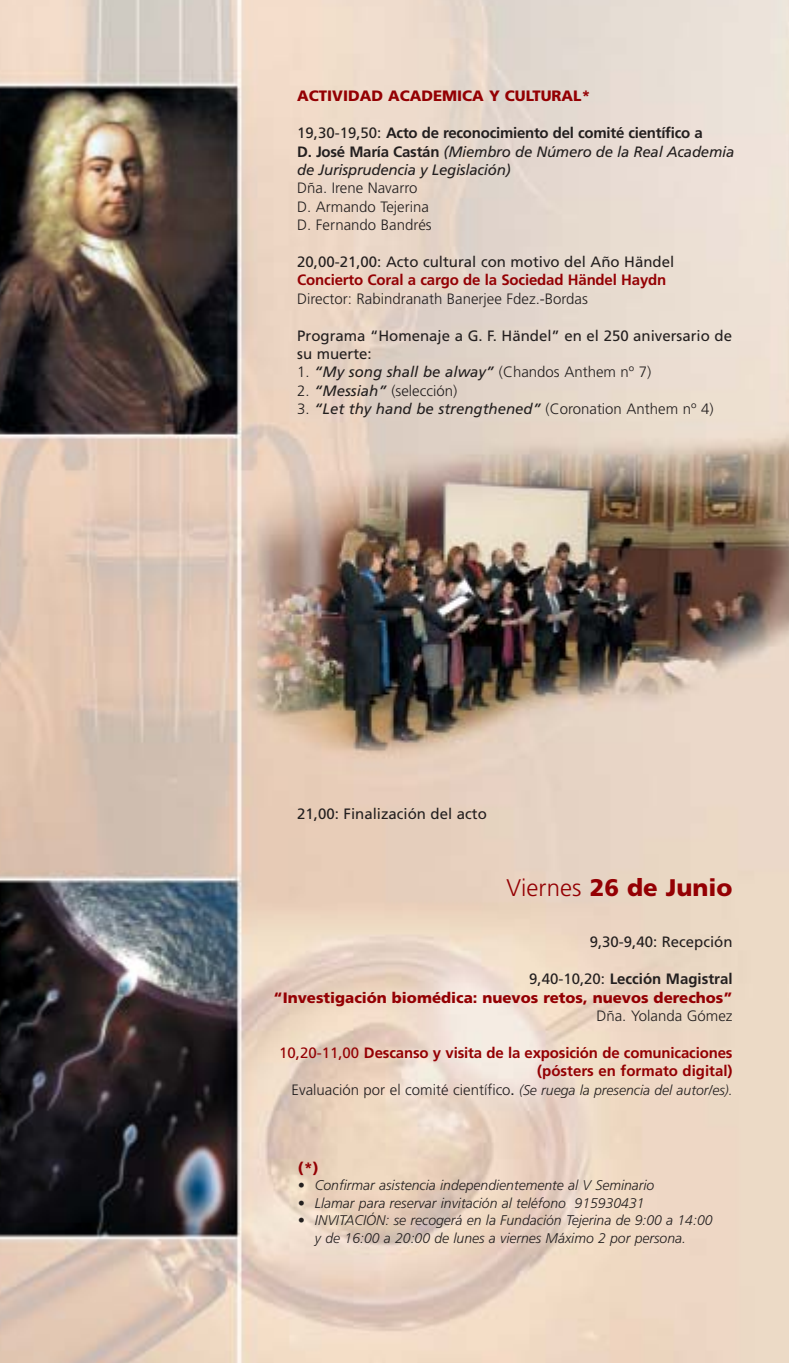
<style>
.page{position:relative;width:789px;height:1363px;background:#fff}
.page>*{position:absolute;margin:0;border:0;box-sizing:border-box;transform-origin:0 0}
.t1{font:900 24px "Frutiger";color:#940003}
.t2{font:italic 15px/18.4px "Frutiger";letter-spacing:-.015em;color:#231f1f}
.t3{font:300 15px/18.4px "Frutiger";color:#231f1f}
.t4{font:15px/18.4px "Frutiger";color:#231f1f}
.t5{font:700 15px/18.4px "Frutiger";letter-spacing:-.01em;color:#940003;text-align:right}
.t6{font:900 15px/18.4px "Frutiger";color:#940003;text-align:right}
.t7{font:italic 300 14px/17.4px "Frutiger";color:#231f1f}
.s1{font-style:normal}
.s2{font-weight:700;font-style:normal}
.s3{font-weight:400;font-style:italic}
.s4{font-weight:300;font-style:normal}
.s5{font-weight:300}
.s6{font-weight:400;color:#231f1f}
.s7{font-weight:700;color:#231f1f}
.s8{font-weight:400}
.s9{font-style:normal;font-size:15px}
.s10{font-weight:400;font-style:normal;font-size:15px}
</style>
<div class="page">
<img style="left:0;top:0;width:789px;height:1362px">
<p class="t6" style="left:297px;top:88px;width:295px">ACTIVIDAD ACADEMICA Y CULTURAL*</p>
<p class="t2" style="left:297px;top:125px;width:439px"><span class="s1">19,30-19,50:</span> <span class="s2">Acto de reconocimiento del comité científico a<br>D. José María Castán</span> (Miembro de Número de la Real Academia de Jurisprudencia y Legislación)</p>
<p class="t3" style="left:297px;top:180px;width:136px">Dña. Irene Navarro<br>D. Armando Tejerina<br>D. Fernando Bandrés</p>
<p class="t4" style="left:297px;top:254px;width:379px">20,00-21,00: Acto cultural con motivo del Año Händel</p>
<p class="t5" style="left:297px;top:272px;width:371px">Concierto Coral a cargo de la Sociedad Händel Haydn</p>
<p class="t3" style="left:297px;top:290px;width:292px">Director: Rabindranath Banerjee Fdez.-Bordas</p>
<p class="t4" style="left:297px;top:327px;width:436px">Programa “Homenaje a G. F. Händel” en el 250 aniversario de su muerte:</p>
<p class="t3" style="left:297px;top:364px;width:356px">1. <span class="s3">“My song shall be alway”</span> (Chandos Anthem nº 7)</p>
<p class="t3" style="left:297px;top:382px;width:162px">2. <span class="s3">“Messiah”</span> (selección)</p>
<p class="t2" style="left:297px;top:401px;width:418px"><span class="s4">3.</span> “Let thy hand be strengthened” <span class="s4">(Coronation Anthem nº 4)</span></p>
<p class="t4" style="left:297px;top:806px;width:191px">21,00: Finalización del acto</p>
<h1 class="t1" style="left:506px;top:877px;width:228px"><span class="s5">Viernes</span> 26 de Junio</h1>
<p class="t4" style="left:590px;top:934px;width:144px">9,30-9,40: Recepción</p>
<p class="t6" style="left:274px;top:970px;width:461px"><span class="s6">9,40-10,20:</span> <span class="s7">Lección Magistral<br></span>“Investigación biomédica: nuevos retos, nuevos derechos”</p>
<p class="t3" style="left:596px;top:1007px;width:138px">Dña. Yolanda Gómez</p>
<p class="t5" style="left:279px;top:1044px;width:455px"><span class="s8">10,20-11,00</span> Descanso y visita de la exposición de comunicaciones (pósters en formato digital)</p>
<p class="t7" style="left:292px;top:1081px;width:443px"><span class="s9">Evaluación por el comité científico</span><span class="s10">.</span> (Se ruega la presencia del autor/es).</p>
<p class="t6" style="left:298px;top:1159px;width:22px">(*)</p>
<p class="t7" style="left:298px;top:1177px;width:358px">• Confirmar asistencia independientemente al V Seminario</p>
<p class="t7" style="left:298px;top:1195px;width:348px">• Llamar para reservar invitación al teléfono 915930431</p>
<p class="t7" style="left:315px;top:1212px;width:399px;text-indent:-17px">• INVITACIÓN: se recogerá en la Fundación Tejerina de 9:00 a 14:00 y de 16:00 a 20:00 de lunes a viernes Máximo 2 por persona.</p>
</div>
